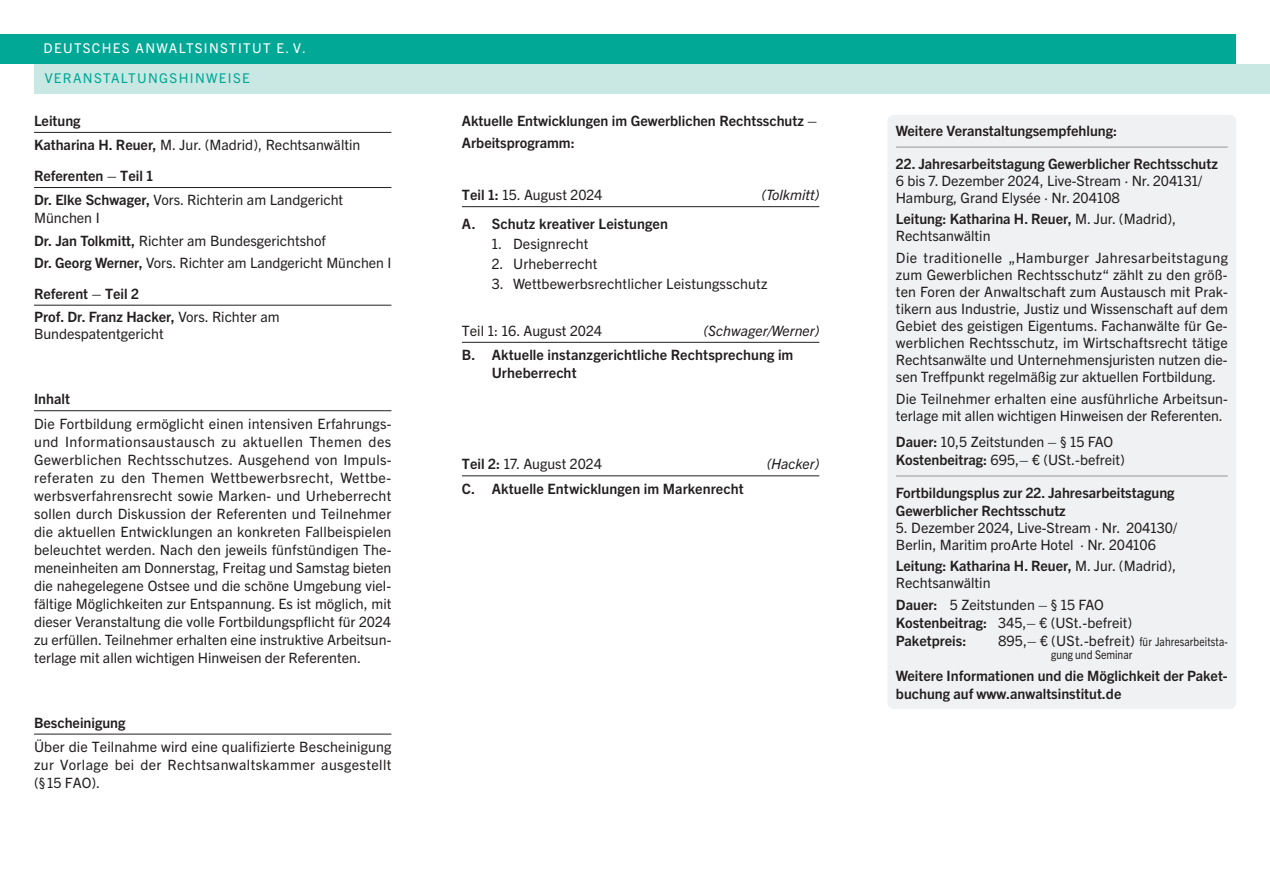
<style>
.page{position:relative;width:1270px;height:893px;background:#fff}
.page>*{position:absolute;margin:0;border:0;box-sizing:border-box;transform-origin:0 0}
.t1{font:14.25px/18px "Trade Gothic Next LT Pro";color:#231f20}
.t2{font:700 14.25px/18px "Trade Gothic Next LT Pro";color:#231f20}
.t3{font:italic 14.25px "Trade Gothic Next LT Pro";color:#231f20}
.t4{font:13.5px "Trade Gothic Next LT Pro";letter-spacing:.1em;color:#fff}
.t5{font:13.5px "Trade Gothic Next LT Pro";letter-spacing:.1em;color:#00a895}
.t6{font:12px "Trade Gothic Next LT Pro";color:#231f20;scale:.85 1}
.s1{font-weight:700}
.s2{font-weight:400}
.s3{font-size:12px}
</style>
<div class="page">
<div style="left:34px;top:64px;width:1235px;height:30px;background:#c9e8e4"></div>
<div style="left:0;top:34px;width:1235px;height:30px;background:#00a895"></div>
<hr style="left:34px;top:132px;width:357px;height:1px;background:#231f20">
<hr style="left:34px;top:187px;width:357px;height:1px;background:#231f20">
<hr style="left:34px;top:305px;width:357px;height:1px;background:#231f20">
<hr style="left:34px;top:410px;width:357px;height:1px;background:#231f20">
<hr style="left:34px;top:734px;width:357px;height:1px;background:#231f20">
<hr style="left:462px;top:206px;width:357px;height:1px;background:#231f20">
<hr style="left:462px;top:342px;width:357px;height:1px;background:#231f20">
<hr style="left:462px;top:476px;width:357px;height:1px;background:#231f20">
<div style="left:887px;top:115px;width:349px;height:594px;background:#f0f1f2;border-radius:6px"></div>
<hr style="left:895px;top:147px;width:332px;height:1px;background:#939598">
<hr style="left:895px;top:476px;width:332px;height:1px;background:#939598">
<p class="t4" style="left:44px;top:39px;width:264px">DEUTSCHES ANWALTSINSTITUT E. V.</p>
<p class="t5" style="left:45px;top:69px;width:207px">VERANSTALTUNGSHINWEISE</p>
<p class="t1" style="left:34px;top:107px;width:328px;line-height:24.5px"><span class="s1">Leitung<br>Katharina H. Reuer,</span> M. Jur. (Madrid), Rechtsanwältin</p>
<p class="t2" style="left:34px;top:163px;width:311px;line-height:24.5px">Referenten – Teil 1<br>Dr. Elke Schwager, <span class="s2">Vors. Richterin am Landgericht</span></p>
<p class="t1" style="left:34px;top:206px;width:359px;line-height:22.2px">München I<br><span class="s1">Dr. Jan Tolkmitt,</span> Richter am Bundesgerichtshof<br><span class="s1">Dr. Georg Werner,</span> Vors. Richter am Landgericht München I</p>
<p class="t2" style="left:34px;top:281px;width:247px;line-height:23.5px">Referent – Teil 2<br>Prof. Dr. Franz Hacker, <span class="s2">Vors. Richter am</span></p>
<p class="t1" style="left:34px;top:324px;width:131px">Bundespatentgericht</p>
<p class="t2" style="left:34px;top:389px;width:37px">Inhalt</p>
<p class="t1" style="left:34px;top:413px;width:359px;text-align:justify">Die Fortbildung ermöglicht einen intensiven Erfahrungs&shy;und Informationsaustausch zu aktuellen Themen des Gewerblichen Rechtsschutzes. Ausgehend von Impuls&shy;referaten zu den Themen Wettbewerbsrecht, Wettbe&shy;werbsverfahrensrecht sowie Marken- und Urheberrecht sollen durch Diskussion der Referenten und Teilnehmer die aktuellen Entwicklungen an konkreten Fallbeispielen beleuchtet werden. Nach den jeweils fünfstündigen The&shy;meneinheiten am Donnerstag, Freitag und Samstag bieten die nahegelegene Ostsee und die schöne Umgebung viel&shy;fältige Möglichkeiten zur Entspannung. Es ist möglich, mit dieser Veranstaltung die volle Fortbildungspflicht für 2024 zu erfüllen. Teilnehmer erhalten eine instruktive Arbeitsun&shy;terlage mit allen wichtigen Hinweisen der Referenten.</p>
<p class="t2" style="left:34px;top:712px;width:93px">Bescheinigung</p>
<p class="t1" style="left:34px;top:737px;width:359px;text-align:justify">Über die Teilnahme wird eine qualifizierte Bescheinigung zur Vorlage bei der Rechtsanwaltskammer ausgestellt (§ 15 FAO).</p>
<p class="t2" style="left:462px;top:109px;width:356px;line-height:22.2px">Aktuelle Entwicklungen im Gewerblichen Rechtsschutz –<br>Arbeitsprogramm:</p>
<p class="t1" style="left:462px;top:185px;width:142px"><span class="s1">Teil 1:</span> 15. August 2024</p>
<p class="t3" style="left:761px;top:185px;width:59px">(Tolkmitt)</p>
<p class="t2" style="left:462px;top:214px;width:207px">A. Schutz kreativer Leistungen</p>
<p class="t1" style="left:491px;top:234px;width:98px">1. Designrecht</p>
<p class="t1" style="left:491px;top:254px;width:107px">2. Urheberrecht</p>
<p class="t1" style="left:491px;top:274px;width:277px">3. Wettbewerbsrechtlicher Leistungsschutz</p>
<p class="t1" style="left:462px;top:321px;width:142px">Teil 1: 16. August 2024</p>
<p class="t3" style="left:703px;top:321px;width:117px">(Schwager/Werner)</p>
<p class="t2" style="left:491px;top:345px;width:303px;text-indent:-30px">B. Aktuelle instanzgerichtliche Rechtsprechung im<br>Urheberrecht</p>
<p class="t1" style="left:462px;top:454px;width:141px"><span class="s1">Teil 2:</span> 17. August 2024</p>
<p class="t3" style="left:766px;top:454px;width:54px">(Hacker)</p>
<p class="t2" style="left:462px;top:478px;width:283px">C. Aktuelle Entwicklungen im Markenrecht</p>
<p class="t2" style="left:895px;top:121px;width:223px">Weitere Veranstaltungsempfehlung:</p>
<p class="t2" style="left:895px;top:154px;width:323px">22. Jahresarbeitstagung Gewerblicher Rechtsschutz</p>
<p class="t1" style="left:895px;top:171px;width:307px;line-height:17.1px">6 bis 7. Dezember 2024, Live-Stream · Nr. 204131/<br>Hamburg, Grand Elysée · Nr. 204108</p>
<p class="t1" style="left:895px;top:210px;width:282px;line-height:17.1px"><span class="s1">Leitung: Katharina H. Reuer,</span> M. Jur. (Madrid),<br>Rechtsanwältin</p>
<p class="t1" style="left:895px;top:248px;width:333px;line-height:17.1px;text-align:justify">Die traditionelle „Hamburger Jahresarbeitstagung zum Gewerblichen Rechtsschutz“ zählt zu den größ&shy;ten Foren der Anwaltschaft zum Austausch mit Prak&shy;tikern aus Industrie, Justiz und Wissenschaft auf dem Gebiet des geistigen Eigentums. Fachanwälte für Ge&shy;werblichen Rechtsschutz, im Wirtschaftsrecht tätige Rechtsanwälte und Unternehmensjuristen nutzen die&shy;sen Treffpunkt regelmäßig zur aktuellen Fortbildung.</p>
<p class="t1" style="left:895px;top:389px;width:333px;line-height:17.1px">Die Teilnehmer erhalten eine ausführliche Arbeitsun&shy;terlage mit allen wichtigen Hinweisen der Referenten.</p>
<p class="t1" style="left:895px;top:432px;width:230px"><span class="s1">Dauer:</span> 10,5 Zeitstunden – § 15 FAO<br><span class="s1">Kostenbeitrag:</span> 695,– € (USt.-befreit)</p>
<p class="t2" style="left:895px;top:482px;width:280px">Fortbildungsplus zur 22. Jahresarbeitstagung<br>Gewerblicher Rechtsschutz</p>
<p class="t1" style="left:895px;top:518px;width:283px;line-height:17.1px">5. Dezember 2024, Live-Stream · Nr. 204130/<br>Berlin, Maritim proArte Hotel · Nr. 204106</p>
<p class="t1" style="left:895px;top:556px;width:282px;line-height:17.1px"><span class="s1">Leitung: Katharina H. Reuer,</span> M. Jur. (Madrid),<br>Rechtsanwältin</p>
<p class="t1" style="left:895px;top:594px;width:238px"><span class="s1">Dauer:</span> 5 Zeitstunden – § 15 FAO<br><span class="s1">Kostenbeitrag:</span> 345,– € (USt.-befreit)<br><span class="s1">Paketpreis:</span></p>
<p class="t1" style="left:997px;top:630px;width:231px">895,– € (USt.-befreit) <span class="s3">für Jahresarbeitsta-</span></p>
<p class="t6" style="left:1051px;top:646px;width:97px">gung und Seminar</p>
<p class="t2" style="left:895px;top:666px;width:333px">Weitere Informationen und die Möglichkeit der Paket&shy;buchung auf www.anwaltsinstitut.de</p>
</div>
